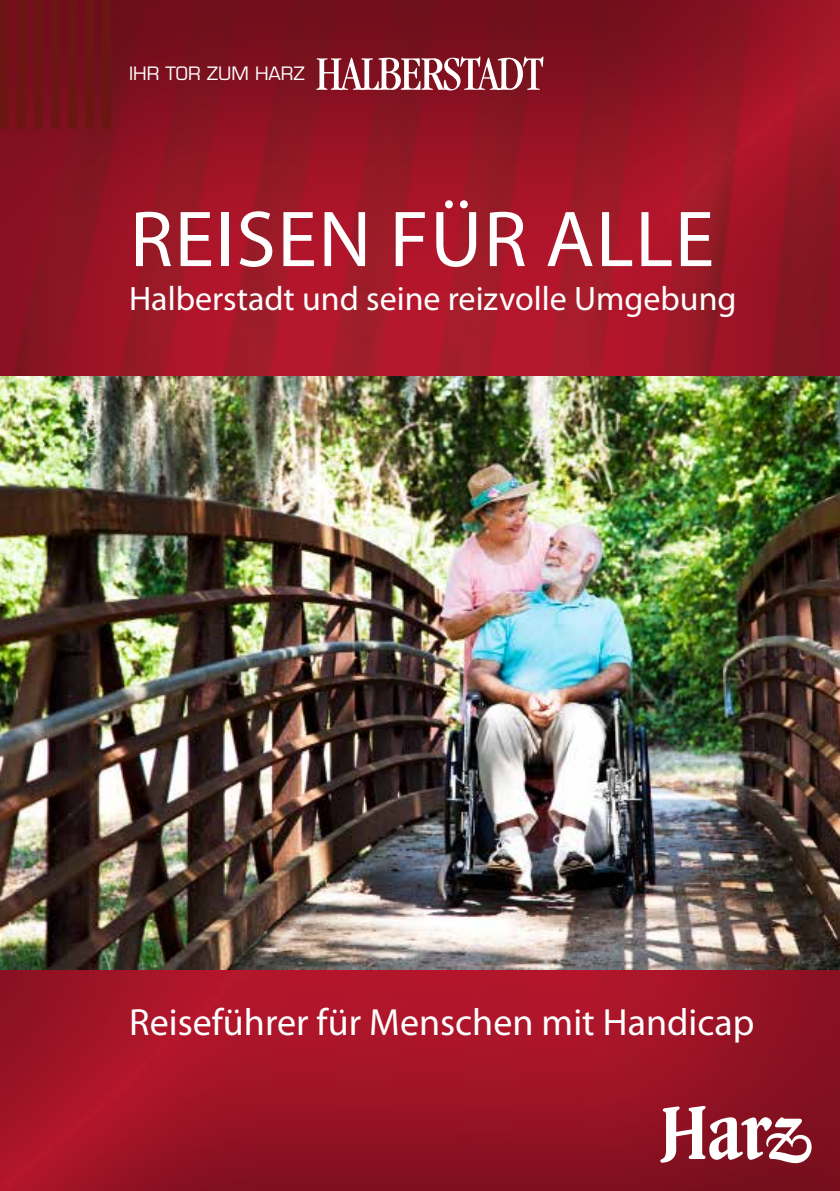
<style>
.page{position:relative;width:840px;height:1191px;background:#fff}
.page>*{position:absolute;margin:0;border:0;box-sizing:border-box;transform-origin:0 0}
.t1{font:80px "Myriad Pro";letter-spacing:.02em;color:#fff}
.t2{font:38px "Myriad Pro";color:#fff}
.t3{font:34px "Myriad Pro";color:#fff}
.t4{font:18px "Eurostile LT Std";color:#fff}
</style>
<div class="page">
<div style="left:0;top:0;width:839px;height:1191px;background:#000;opacity:.54"></div>
<div style="left:0;top:0;width:9px;height:129px;background:#6c1614"></div>
<div style="left:17px;top:0;width:9px;height:129px;background:#6c1614"></div>
<div style="left:34px;top:0;width:9px;height:129px;background:#6c1614"></div>
<div style="left:51px;top:0;width:9px;height:129px;background:#6c1614"></div>
<div style="left:68px;top:0;width:9px;height:129px;background:#6c1614"></div>
<div style="left:85px;top:0;width:9px;height:129px;background:#6c1614"></div>
<div style="left:102px;top:0;width:9px;height:129px;background:#6c1614"></div>
<svg style="left:316px;top:57px;width:227px;height:33px"></svg>
<img style="left:0;top:377px;width:839px;height:592px">
<svg style="left:660px;top:1105px;width:151px;height:58px"></svg>
<p class="t4" style="left:129px;top:62px;width:177px">IHR TOR ZUM HARZ</p>
<h1 class="t1" style="left:130px;top:190px;width:585px">Reisen für Alle</h1>
<p class="t3" style="left:129px;top:277px;width:608px">Halberstadt und seine reizvolle Umgebung</p>
<p class="t2" style="left:129px;top:999px;width:626px">Reiseführer für Menschen mit Handicap</p>
</div>
